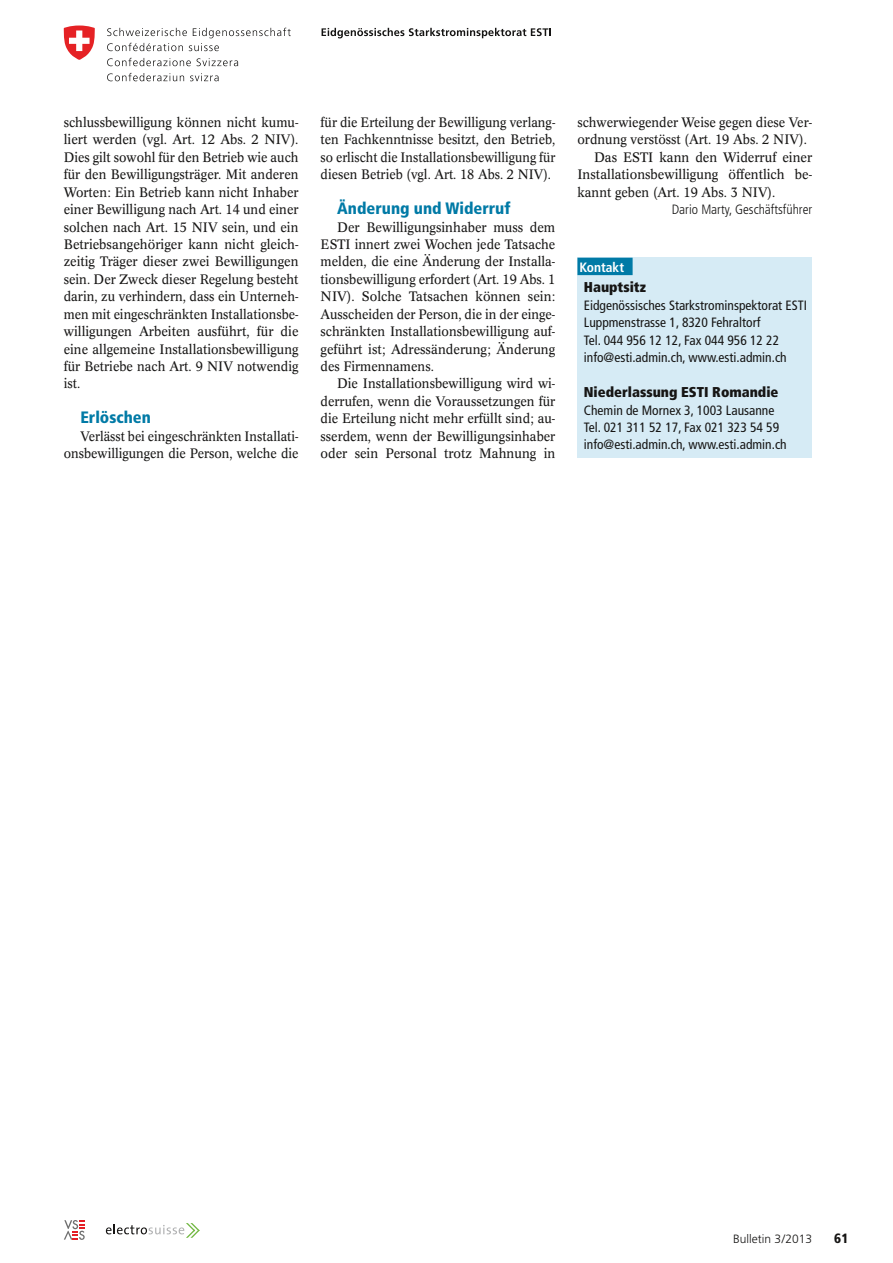
<style>
.page{position:relative;width:893px;height:1263px;background:#fff}
.page>*{position:absolute;margin:0;border:0;box-sizing:border-box;transform-origin:0 0}
.t1{font:900 condensed 16.5px "Frutiger LT Std";color:#007aa6}
.t2{font:900 condensed 14.25px "Frutiger LT Std";color:#161514}
.t3{font:13.5px/17.4px "Concorde BQ";color:#161514;text-align:justify;scale:.95 1}
.t4{font:13.5px/17.4px "Concorde BQ";color:#161514;text-align:justify;scale:.96 1}
.t5{font:condensed 13.5px/17.4px "Frutiger LT Std";color:#161514}
.t6{font:13.5px/17.4px "Concorde BQ";color:#161514;text-align:justify;scale:.94 1}
.t7{font:13.5px/17.4px "Concorde BQ";color:#161514;text-align:right;scale:.93 1}
.t8{font:300 condensed 13.5px "Frutiger LT Std";color:#161514}
.t9{font:700 condensed 13.5px "Frutiger LT Std";color:#fff}
.t10{font:900 condensed 13.5px "Frutiger LT Std";color:#161514}
.t11{font:300 12px "Frutiger LT Std";color:#161514}
</style>
<div class="page">
<svg style="left:106px;top:1223px;width:94px;height:15px"></svg>
<svg style="left:64px;top:1220px;width:21px;height:20px"></svg>
<svg style="left:107px;top:28px;width:184px;height:23px"></svg>
<svg style="left:107px;top:58px;width:84px;height:8px"></svg>
<svg style="left:197px;top:58px;width:41px;height:8px"></svg>
<svg style="left:107px;top:73px;width:77px;height:8px"></svg>
<svg style="left:190px;top:73px;width:29px;height:8px"></svg>
<svg style="left:64px;top:26px;width:31px;height:34px"></svg>
<svg style="left:322px;top:28px;width:229px;height:10px"></svg>
<div style="left:577px;top:258px;width:235px;height:200px;background:#d6ebf5"></div>
<div style="left:577px;top:258px;width:56px;height:17px;background:#007aa6"></div>
<p class="t3" style="left:64px;top:114px;width:249px">schlussbewilligung können nicht kumu&shy;liert werden (vgl. Art. 12 Abs. 2 NIV).<br>Dies gilt sowohl für den Betrieb wie auch für den Bewilligungsträger. Mit anderen Worten: Ein Betrieb kann nicht Inhaber einer Bewilligung nach Art. 14 und einer solchen nach Art. 15 NIV sein, und ein Betriebsangehöriger kann nicht gleich&shy;zeitig Träger dieser zwei Bewilligungen sein. Der Zweck dieser Regelung besteht darin, zu verhindern, dass ein Unterneh&shy;men mit eingeschränkten Installationsbe&shy;willigungen Arbeiten ausführt, für die eine allgemeine Installationsbewilligung für Betriebe nach Art. 9 NIV notwendig ist.</p>
<p class="t1" style="left:80px;top:408px;width:72px">Erlöschen</p>
<p class="t7" style="left:64px;top:427px;width:254px">Verlässt bei eingeschränkten Installati&shy;onsbewilligungen die Person, welche die</p>
<p class="t6" style="left:321px;top:114px;width:251px">für die Erteilung der Bewilligung verlang&shy;ten Fachkenntnisse besitzt, den Betrieb, so erlischt die Installationsbewilligung für diesen Betrieb (vgl. Art. 18 Abs. 2 NIV).</p>
<p class="t1" style="left:337px;top:198px;width:175px">Änderung und Widerruf</p>
<p class="t4" style="left:321px;top:218px;width:246px;text-indent:17px">Der Bewilligungsinhaber muss dem ESTI innert zwei Wochen jede Tatsache melden, die eine Änderung der Installa&shy;tionsbewilligung erfordert (Art. 19 Abs. 1<br>NIV). Solche Tatsachen können sein:<br>Ausscheiden der Person, die in der einge&shy;schränkten Installationsbewilligung auf&shy;geführt ist; Adressänderung; Änderung des Firmennamens.</p>
<p class="t3" style="left:321px;top:375px;width:249px;text-indent:17px">Die Installationsbewilligung wird wi&shy;derrufen, wenn die Voraussetzungen für die Erteilung nicht mehr erfüllt sind; au&shy;sserdem, wenn der Bewilligungsinhaber oder sein Personal trotz Mahnung in</p>
<p class="t3" style="left:577px;top:114px;width:249px">schwerwiegender Weise gegen diese Ver-</p>
<p class="t3" style="left:577px;top:131px;width:243px">ordnung verstösst (Art. 19 Abs. 2 NIV).</p>
<p class="t4" style="left:594px;top:148px;width:229px">Das ESTI kann den Widerruf einer</p>
<p class="t4" style="left:577px;top:166px;width:246px">Installationsbewilligung öffentlich be-</p>
<p class="t3" style="left:577px;top:183px;width:210px">kannt geben (Art. 19 Abs. 3 NIV).</p>
<p class="t8" style="left:672px;top:202px;width:142px">Dario Marty, Geschäftsführer</p>
<p class="t9" style="left:580px;top:259px;width:46px">Kontakt</p>
<p class="t2" style="left:584px;top:279px;width:64px">Hauptsitz</p>
<p class="t5" style="left:584px;top:297px;width:225px">Eidgenössisches Starkstrominspektorat ESTI Luppmenstrasse 1, 8320 Fehraltorf<br>Tel. 044 956 12 12, Fax 044 956 12 22 info@esti.admin.ch, www.esti.admin.ch</p>
<p class="t2" style="left:584px;top:383px;width:196px">Niederlassung ESTI Romandie</p>
<p class="t5" style="left:584px;top:401px;width:204px">Chemin de Mornex 3, 1003 Lausanne<br>Tel. 021 311 52 17, Fax 021 323 54 59 info@esti.admin.ch, www.esti.admin.ch</p>
<p class="t11" style="left:733px;top:1232px;width:81px">Bulletin 3/2013</p>
<p class="t10" style="left:834px;top:1230px;width:16px">61</p>
</div>
